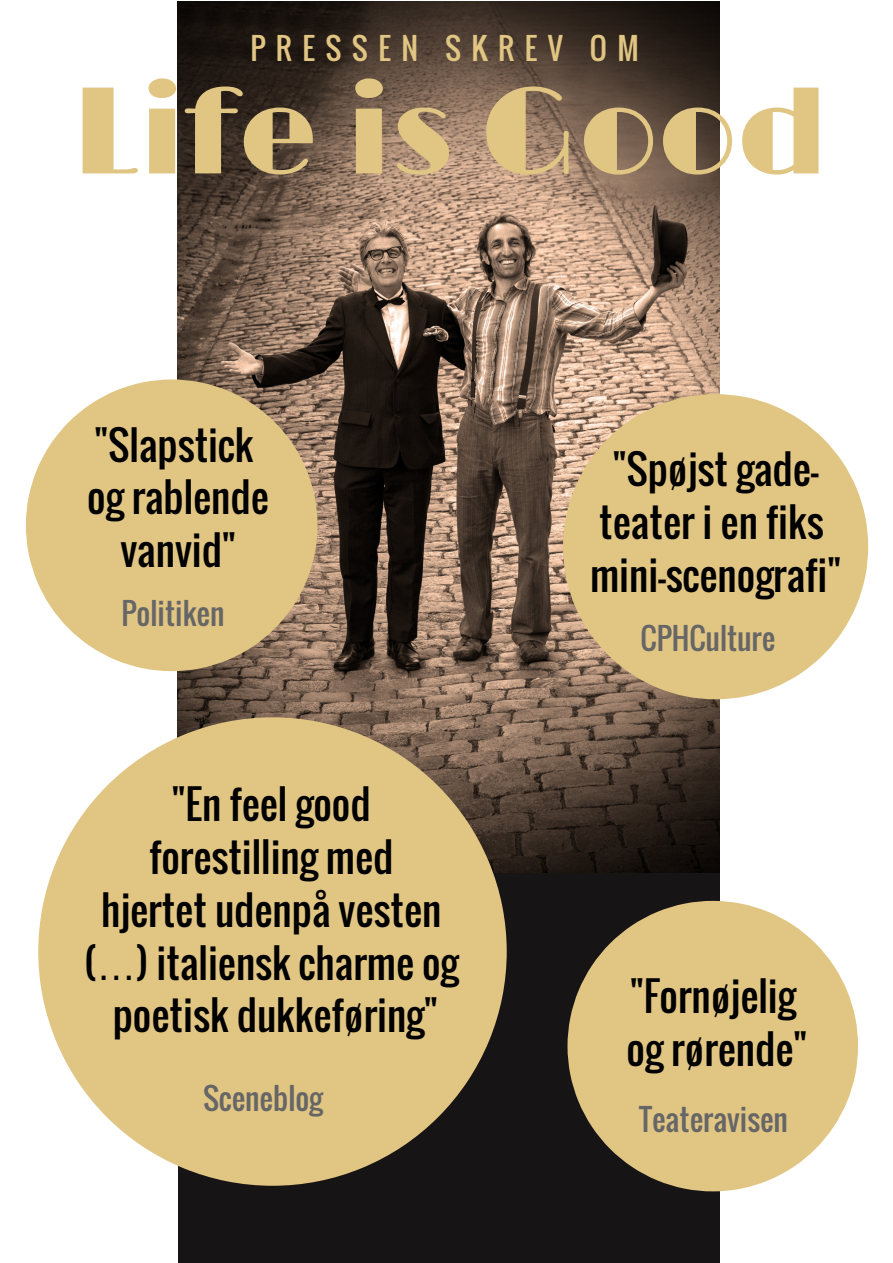
<style>
.page{position:relative;width:893px;height:1263px;background:#fff}
.page>*{position:absolute;margin:0;border:0;box-sizing:border-box;transform-origin:0 0}
.t1{font:124.2px "Limelight";color:#e1c583}
.t2{font:39.75px/52.9px "Oswald";color:#000;text-align:center}
.t3{font:29.85px "Oswald";color:#666}
.t4{font:29.85px "Oswald";letter-spacing:.35em;color:#e1c583}
.s1{font-family:"Liberation Sans"}
</style>
<div class="page">
<div style="left:178px;top:762px;width:541px;height:501px;background:#171415"></div>
<img style="left:178px;top:1px;width:541px;height:872px">
<svg style="left:567px;top:901px;width:291px;height:290px;fill:#e1c583"></svg>
<svg style="left:26px;top:379px;width:292px;height:292px;background:#dac28c"></svg>
<svg style="left:563px;top:394px;width:305px;height:305px;background:#dfc58f"></svg>
<svg style="left:38px;top:717px;width:469px;height:469px;fill:#e1c583"></svg>
<p class="t4" style="left:250px;top:25px;width:390px">PRESSEN SKREV OM</p>
<h1 class="t1" style="left:72px;top:60px;width:757px">Life is Good</h1>
<p class="t2" style="left:87px;top:417px;width:183px">"Slapstick og rablende vanvid"</p>
<p class="t3" style="left:121px;top:590px;width:105px">Politiken</p>
<p class="t2" style="left:84px;top:776px;width:376px">"En feel good forestilling med<br>hjertet udenpå vesten (<span class="s1">…</span>) italiensk charme og poetisk dukkeføring"</p>
<p class="t3" style="left:203px;top:1076px;width:121px">Sceneblog</p>
<p class="t2" style="left:590px;top:442px;width:252px">"Spøjst gade&shy;teater i en fiks mini-scenografi"</p>
<p class="t3" style="left:641px;top:615px;width:136px">CPHCulture</p>
<p class="t2" style="left:627px;top:969px;width:182px;text-align:left">"Fornøjelig og rørende"</p>
<p class="t3" style="left:639px;top:1096px;width:151px">Teateravisen</p>
</div>
